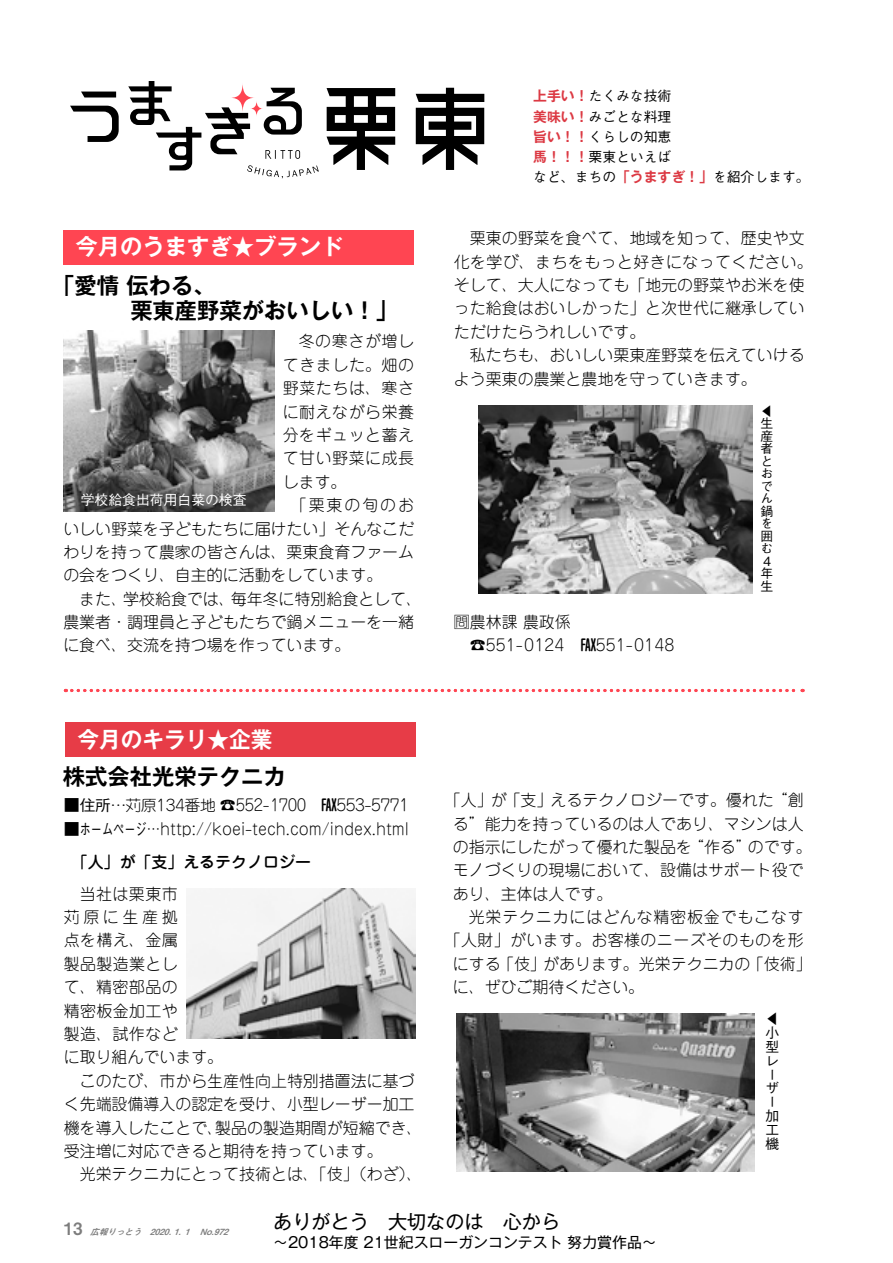
<style>
.page{position:relative;width:893px;height:1263px;background:#fff}
.page>*{position:absolute;margin:0;border:0;box-sizing:border-box;transform-origin:0 0}
.t1{font:700 22.35px/25.5px "Gothic MB101 Pro De";color:#000}
.t2{font:700 22.35px "Gothic MB101 Pro De";color:#fff}
.t3{font:19.2px "Gothic MB101 Pro";color:#000}
.t4{font:300 15.9px/23.4px "Jun 101 Pro";color:#000}
.t5{font:300 15.9px "Jun 101 Pro";letter-spacing:.025em;color:#000}
.t6{font:300 15.9px "Jun 101 Pro";letter-spacing:-.04em;color:#000}
.t7{font:300 15.9px "Jun 101 Pro";letter-spacing:.035em;color:#000}
.t8{font:300 15.9px "Jun 101 Pro";letter-spacing:.055em;color:#000}
.t9{font:500 15.9px "Jun 34 Pro";color:#000}
.t10{font:300 15.9px "Jun 101 Pro";letter-spacing:.04em;color:#000}
.t11{font:14.85px "Gothic MB101 Pro";color:#000}
.t12{font:500 13.8px/13.8px "Gothic BBB Pro";color:#000}
.t13{font:500 13.8px "Gothic BBB Pro";color:#fff}
.t14{font:500 12.75px/12.5px "Gothic BBB Pro";color:#000}
.t15{font:italic 8.55px "Midashi Go Pro MB31";color:#7d7d7d}
.s1{font-family:"Gothic BBB Pro";font-weight:500;font-size:15.3px}
.s2{font-size:15.3px}
.s3{font-family:"Jun 34 Pro";font-weight:500}
.s4{font-family:"Gothic BBB Pro";font-weight:500}
.s5{font-family:"Gothic MB101 Pro De";font-weight:700;color:#dc3943}
.s6{font-style:normal;font-size:16.95px}
</style>
<div class="page">
<svg style="left:70px;top:81px;width:415px;height:98px"></svg>
<div style="left:63px;top:230px;width:351px;height:34px;background:#ff4552"></div>
<div style="left:65px;top:722px;width:351px;height:34px;background:#e73c47"></div>
<svg style="left:72px;top:689px;width:731px;height:3px"></svg>
<img style="left:479px;top:405px;width:273px;height:188px">
<img style="left:64px;top:330px;width:210px;height:182px">
<img style="left:186px;top:888px;width:229px;height:151px">
<img style="left:456px;top:1014px;width:298px;height:157px">
<h1 class="t2" style="left:75px;top:228px;width:269px">今月のうますぎ★ブランド</h1>
<h1 class="t1" style="left:63px;top:270px;width:336px;text-indent:-11px">「愛情 伝わる、<br>　　　栗東産野菜がおいしい！」</h1>
<p class="t10" style="left:299px;top:329px;width:117px">冬の寒さが増し</p>
<p class="t4" style="left:283px;top:351px;width:133px">てきました。畑の</p>
<p class="t4" style="left:283px;top:375px;width:133px">野菜たちは、寒さ</p>
<p class="t7" style="left:283px;top:399px;width:133px">に耐えながら栄養</p>
<p class="t7" style="left:283px;top:422px;width:133px">分をギュッと蓄え</p>
<p class="t7" style="left:283px;top:446px;width:133px">て甘い野菜に成長</p>
<p class="t4" style="left:283px;top:468px;width:65px">します。</p>
<p class="t4" style="left:291px;top:491px;width:125px">「栗東の旬のお</p>
<p class="t4" style="left:63px;top:515px;width:352px">いしい野菜を子どもたちに届けたい」そんなこだ</p>
<p class="t4" style="left:63px;top:538px;width:352px">わりを持って農家の皆さんは、栗東食育ファーム</p>
<p class="t4" style="left:63px;top:562px;width:320px">の会をつくり、自主的に活動をしています。</p>
<p class="t4" style="left:79px;top:585px;width:344px">また、学校給食では、毎年冬に特別給食として、</p>
<p class="t4" style="left:63px;top:608px;width:352px">農業者・調理員と子どもたちで鍋メニューを一緒</p>
<p class="t4" style="left:63px;top:632px;width:289px">に食べ、交流を持つ場を作っています。</p>
<p class="t13" style="left:81px;top:488px;width:167px">学校給食出荷用白菜の検査</p>
<h1 class="t2" style="left:78px;top:720px;width:196px">今月のキラリ★企業</h1>
<h1 class="t1" style="left:63px;top:761px;width:225px">株式会社光栄テクニカ</h1>
<p class="t6" style="left:64px;top:793px;width:347px">■<span class="s1">住所</span><span class="s2">…苅原134番地</span> ☎552-1700 <span class="s3">ＦＡＸ</span>553-5771</p>
<p class="t4" style="left:64px;top:815px;width:347px">■<span class="s4">ホームページ</span>…http://koei-tech.com/index.html</p>
<p class="t9" style="left:72px;top:849px;width:241px">「人」が「支」えるテクノロジー</p>
<p class="t4" style="left:80px;top:880px;width:99px">当社は栗東市</p>
<p class="t4" style="left:64px;top:903px;width:115px">苅原に生産拠</p>
<p class="t4" style="left:64px;top:927px;width:115px">点を構え、金属</p>
<p class="t5" style="left:64px;top:951px;width:115px">製品製造業とし</p>
<p class="t4" style="left:64px;top:974px;width:115px">て、精密部品の</p>
<p class="t5" style="left:64px;top:998px;width:115px">精密板金加工や</p>
<p class="t4" style="left:64px;top:1020px;width:115px">製造、試作など</p>
<p class="t4" style="left:64px;top:1044px;width:161px">に取り組んでいます。</p>
<p class="t4" style="left:80px;top:1067px;width:336px">このたび、市から生産性向上特別措置法に基づ</p>
<p class="t4" style="left:64px;top:1090px;width:352px">く先端設備導入の認定を受け、小型レーザー加工</p>
<p class="t4" style="left:64px;top:1114px;width:360px">機を導入したことで、製品の製造期間が短縮でき、</p>
<p class="t4" style="left:64px;top:1137px;width:320px">受注増に対応できると期待を持っています。</p>
<p class="t4" style="left:80px;top:1161px;width:344px">光栄テクニカにとって技術とは、「伎」（わざ）、</p>
<p class="t12" style="left:533px;top:84px;width:278px;line-height:20.2px"><span class="s5">上手い！</span>たくみな技術<br><span class="s5">美味い！</span>みごとな料理<br><span class="s5">旨い！！</span>くらしの知恵<br><span class="s5">馬！！！</span>栗東といえば<br>など、まちの<span class="s5">「うますぎ！」</span>を紹介します。</p>
<p class="t4" style="left:454px;top:225px;width:360px;text-indent:16px">栗東の野菜を食べて、地域を知って、歴史や文化を学び、まちをもっと好きになってください。そして、大人になっても「地元の野菜やお米を使った給食はおいしかった」と次世代に継承していただけたらうれしいです。</p>
<p class="t4" style="left:454px;top:342px;width:352px;text-indent:16px">私たちも、おいしい栗東産野菜を伝えていけるよう栗東の農業と農地を守っていきます。</p>
<p class="t4" style="left:454px;top:608px;width:222px">問農林課 農政係　☎551-0124　<span class="s3">ＦＡＸ</span>551-0148</p>
<p class="t14" style="left:761px;top:403px;width:14px">◀生産者とおでん鍋を囲む<br>4年生</p>
<p class="t4" style="left:453px;top:786px;width:360px;text-indent:-8px">「人」が「支」えるテクノロジーです。優れた“創る”能力を持っているのは人であり、マシンは人の指示にしたがって優れた製品を“作る”のです。モノづくりの現場において、設備はサポート役であり、主体は人です。</p>
<p class="t8" style="left:469px;top:904px;width:336px">光栄テクニカにはどんな精密板金でもこなす</p>
<p class="t5" style="left:445px;top:928px;width:360px">「人財」がいます。お客様のニーズそのものを形</p>
<p class="t4" style="left:453px;top:950px;width:360px">にする「伎」があります。光栄テクニカの「伎術」</p>
<p class="t4" style="left:453px;top:974px;width:193px">に、ぜひご期待ください。</p>
<p class="t12" style="left:765px;top:1010px;width:15px">◀小型レーザー加工機</p>
<p class="t15" style="left:64px;top:1225px;width:170px"><span class="s6">1 3</span> 広報りっとう　2020.1. １　No.972</p>
<p class="t3" style="left:273px;top:1205px;width:289px">ありがとう　大切なのは　心から</p>
<p class="t11" style="left:273px;top:1230px;width:385px">～2018年度 21世紀スローガンコンテスト 努力賞作品～</p>
</div>
